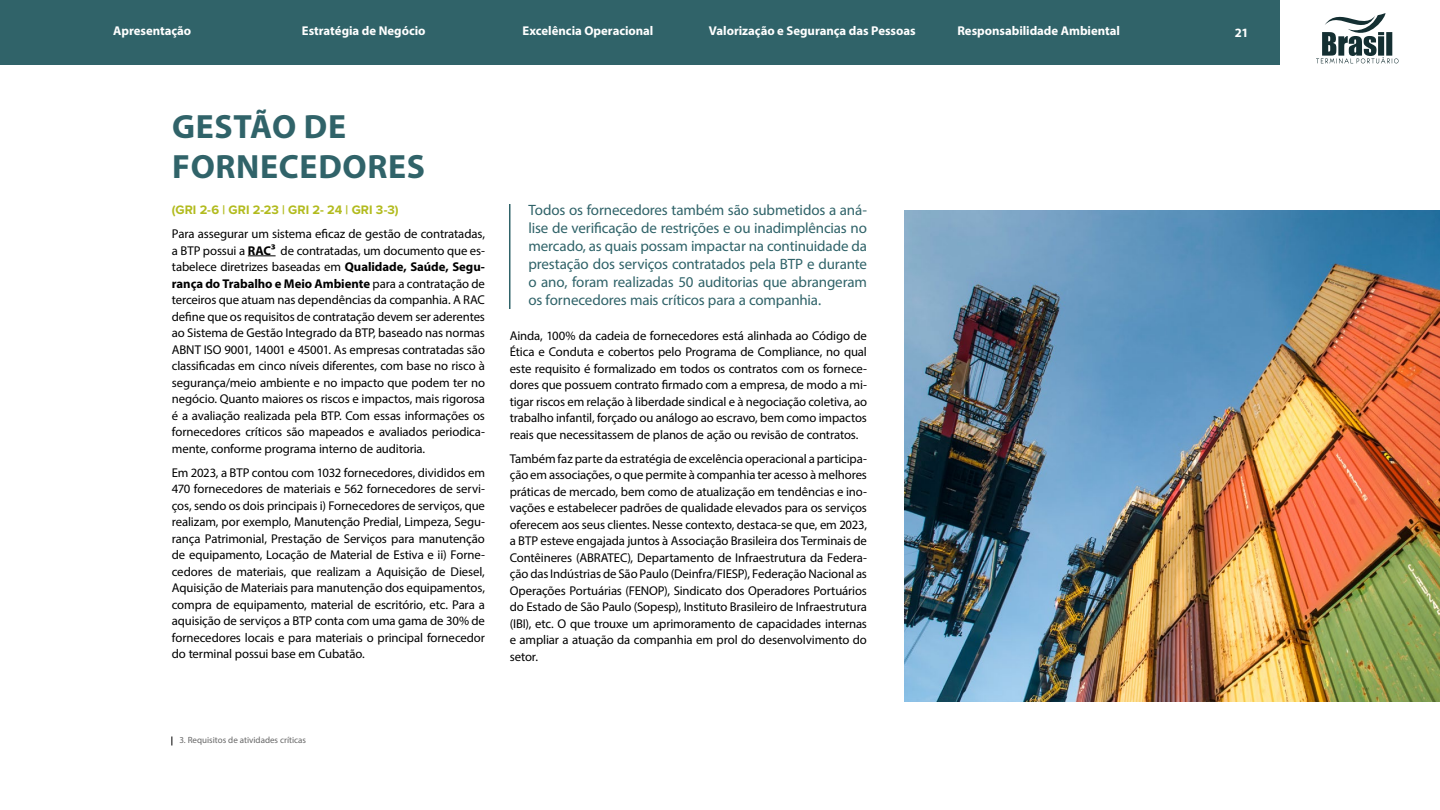
<style>
.page{position:relative;width:1440px;height:810px;background:#fff}
.page>*{position:absolute;margin:0;border:0;box-sizing:border-box;transform-origin:0 0}
.t1{font:700 33.75px/40.5px "Myriad Pro";letter-spacing:.02em;color:#306369}
.t2{font:15px/18px "Myriad Pro";letter-spacing:-.01em;color:#306369;text-align:justify}
.t3{font:12.75px/16.5px "Myriad Pro";letter-spacing:-.01em;color:#000;text-align:justify}
.t4{font:700 12.75px "Myriad Pro";letter-spacing:-.005em;color:#fff}
.t5{font:700 12.75px "Proxima Nova";color:#b2bb1e}
.t6{font:9px "Myriad Pro";color:#666}
.s1{font-weight:700}
</style>
<div class="page">
<div style="left:0;top:0;width:1279px;height:65px;background:#306369"></div>
<svg style="left:1316px;top:13px;width:83px;height:50px"></svg>
<svg style="left:248px;top:256px;width:28px;height:1px"></svg>
<hr style="left:509px;top:204px;width:1px;height:105px;background:#306369">
<img style="left:904px;top:210px;width:536px;height:492px">
<p class="t4" style="left:113px;top:22px;width:80px">Apresentação</p>
<p class="t4" style="left:302px;top:22px;width:125px">Estratégia de Negócio</p>
<p class="t4" style="left:523px;top:22px;width:132px">Excelência Operacional</p>
<p class="t4" style="left:709px;top:22px;width:208px">Valorização e Segurança das Pessoas</p>
<p class="t4" style="left:957px;top:22px;width:164px">Responsabilidade Ambiental</p>
<p class="t4" style="left:1235px;top:25px;width:15px">21</p>
<h1 class="t1" style="left:172px;top:105px;width:254px">GESTÃO DE<br>FORNECEDORES</h1>
<p class="t5" style="left:172px;top:200px;width:228px">(GRI 2-6 | GRI 2-23 | GRI 2- 24 | GRI 3-3)</p>
<p class="t3" style="left:172px;top:225px;width:315px">Para assegurar um sistema eficaz de gestão de contratadas, a BTP possui a <span class="s1">RAC3</span> de contratadas, um documento que es&shy;tabelece diretrizes baseadas em <span class="s1">Qualidade, Saúde, Segu&shy;rança do Trabalho e Meio Ambiente</span> para a contratação de terceiros que atuam nas dependências da companhia. A RAC define que os requisitos de contratação devem ser aderentes ao Sistema de Gestão Integrado da BTP, baseado nas normas ABNT ISO 9001, 14001 e 45001. As empresas contratadas são classificadas em cinco níveis diferentes, com base no risco à segurança/meio ambiente e no impacto que podem ter no negócio. Quanto maiores os riscos e impactos, mais rigorosa é a avaliação realizada pela BTP. Com essas informações os fornecedores críticos são mapeados e avaliados periodica&shy;mente, conforme programa interno de auditoria.</p>
<p class="t3" style="left:172px;top:464px;width:315px">Em 2023, a BTP contou com 1032 fornecedores, divididos em 470 fornecedores de materiais e 562 fornecedores de servi&shy;ços, sendo os dois principais i) Fornecedores de serviços, que realizam, por exemplo, Manutenção Predial, Limpeza, Segu&shy;rança Patrimonial, Prestação de Serviços para manutenção de equipamento, Locação de Material de Estiva e ii) Forne&shy;cedores de materiais, que realizam a Aquisição de Diesel, Aquisição de Materiais para manutenção dos equipamentos, compra de equipamento, material de escritório, etc. Para a aquisição de serviços a BTP conta com uma gama de 30% de fornecedores locais e para materiais o principal fornecedor do terminal possui base em Cubatão.</p>
<p class="t2" style="left:528px;top:201px;width:340px">Todos os fornecedores também são submetidos a aná&shy;lise de verificação de restrições e ou inadimplências no mercado, as quais possam impactar na continuidade da prestação dos serviços contratados pela BTP e durante o ano, foram realizadas 50 auditorias que abrangeram os fornecedores mais críticos para a companhia.</p>
<p class="t3" style="left:510px;top:327px;width:359px">Ainda, 100% da cadeia de fornecedores está alinhada ao Código de Ética e Conduta e cobertos pelo Programa de Compliance, no qual este requisito é formalizado em todos os contratos com os fornece&shy;dores que possuem contrato firmado com a empresa, de modo a mi&shy;tigar riscos em relação à liberdade sindical e à negociação coletiva, ao trabalho infantil, forçado ou análogo ao escravo, bem como impactos reais que necessitassem de planos de ação ou revisão de contratos.</p>
<p class="t3" style="left:510px;top:450px;width:359px">Também faz parte da estratégia de excelência operacional a participa&shy;ção em associações, o que permite à companhia ter acesso à melhores práticas de mercado, bem como de atualização em tendências e ino&shy;vações e estabelecer padrões de qualidade elevados para os serviços oferecem aos seus clientes. Nesse contexto, destaca-se que, em 2023, a BTP esteve engajada juntos à Associação Brasileira dos Terminais de Contêineres (ABRATEC), Departamento de Infraestrutura da Federa&shy;ção das Indústrias de São Paulo (Deinfra/FIESP), Federação Nacional as Operações Portuárias (FENOP), Sindicato dos Operadores Portuários do Estado de São Paulo (Sopesp), Instituto Brasileiro de Infraestrutura (IBI), etc. O que trouxe um aprimoramento de capacidades internas e ampliar a atuação da companhia em prol do desenvolvimento do setor.</p>
<p class="t6" style="left:179px;top:735px;width:128px">3. Requisitos de atividades críticas</p>
</div>
